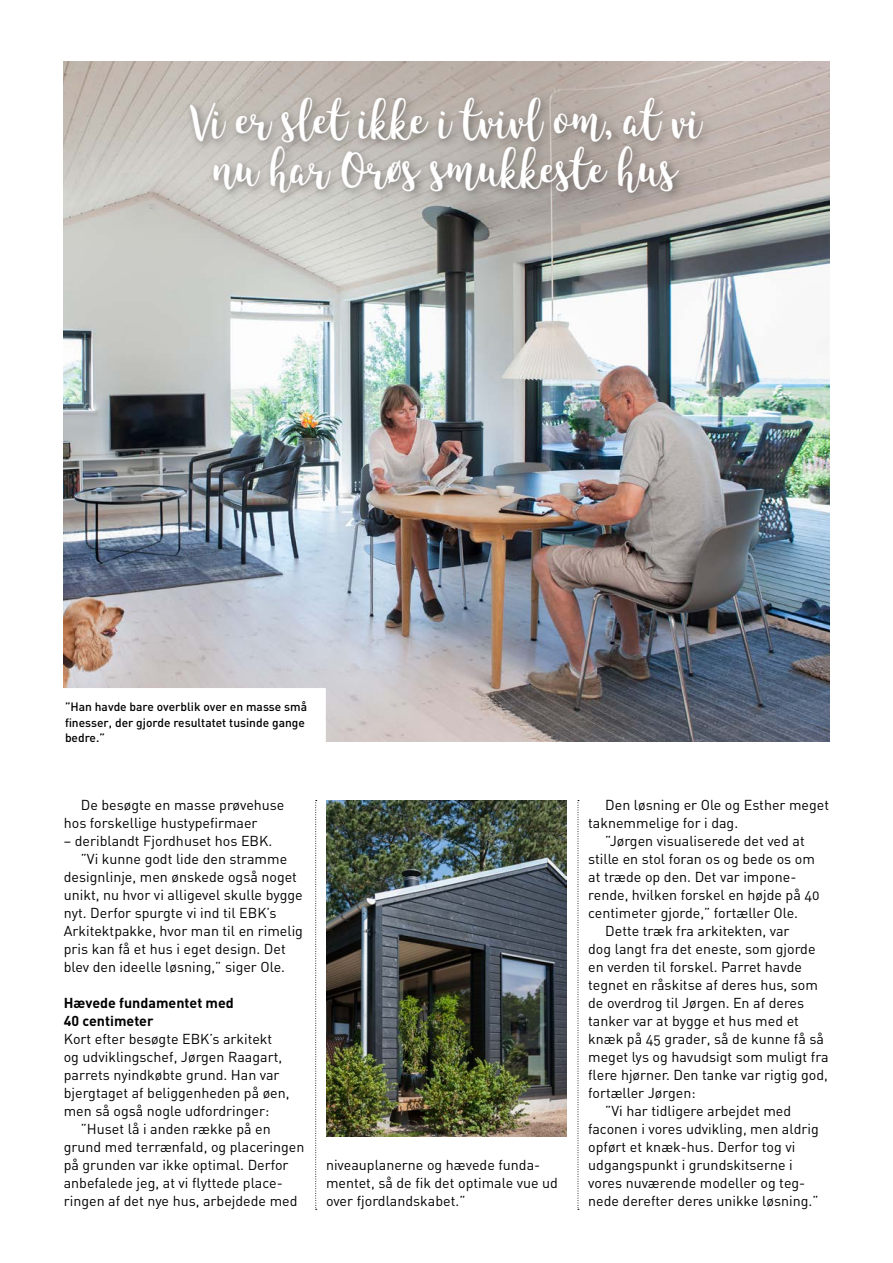
<style>
.page{position:relative;width:893px;height:1263px;background:#fff}
.page>*{position:absolute;margin:0;border:0;box-sizing:border-box;transform-origin:0 0}
.t1{font:39px/49.5px "King Basil";color:#fff;text-align:center}
.t2{font:14.25px/18px "DIN Regular Alternate";color:#000}
.t3{font:700 14.25px/18px "DIN";color:#000}
.t4{font:500 12px/15.8px "DIN";color:#000}
</style>
<div class="page">
<img style="left:326px;top:800px;width:241px;height:337px">
<svg style="left:315px;top:800px;width:2px;height:410px"></svg>
<svg style="left:578px;top:800px;width:1px;height:410px"></svg>
<img style="left:64px;top:62px;width:765px;height:680px">
<div style="left:185px;top:93px;width:529px;height:111px;background:#000;opacity:.4"></div>
<svg style="left:63px;top:687px;width:264px;height:55px"></svg>
<h1 class="t1" style="left:189px;top:97px;width:514px">Vi er slet ikke i tvivl om, at vi nu har Orøs smukkeste hus</h1>
<p class="t4" style="left:65px;top:698px;width:244px">”Han havde bare overblik over en masse små finesser, der gjorde resultatet tusinde gange bedre.”</p>
<p class="t2" style="left:64px;top:795px;width:222px;text-indent:17px">De besøgte en masse prøvehuse hos forskellige hustypefirmaer</p>
<p class="t2" style="left:64px;top:831px;width:210px">– deriblandt Fjordhuset hos EBK.</p>
<p class="t2" style="left:81px;top:849px;width:208px">”Vi kunne godt lide den stramme</p>
<p class="t2" style="left:64px;top:867px;width:235px">designlinje, men ønskede også noget</p>
<p class="t2" style="left:64px;top:885px;width:241px">unikt, nu hvor vi alligevel skulle bygge</p>
<p class="t2" style="left:64px;top:903px;width:214px">nyt. Derfor spurgte vi ind til EBK’s</p>
<p class="t2" style="left:64px;top:921px;width:241px">Arkitektpakke, hvor man til en rimelig</p>
<p class="t2" style="left:64px;top:939px;width:223px">pris kan få et hus i eget design. Det</p>
<p class="t2" style="left:64px;top:957px;width:223px">blev den ideelle løsning,” siger Ole.</p>
<p class="t3" style="left:64px;top:993px;width:172px">Hævede fundamentet med<br>40 centimeter</p>
<p class="t2" style="left:64px;top:1029px;width:227px">Kort efter besøgte EBK’s arkitekt og udviklingschef, Jørgen Raagart, parrets nyindkøbte grund. Han var bjergtaget af beliggenheden på øen, men så også nogle udfordringer:</p>
<p class="t2" style="left:64px;top:1119px;width:242px;text-indent:17px">”Huset lå i anden række på en grund med terrænfald, og placeringen på grunden var ikke optimal. Derfor anbefalede jeg, at vi flyttede place&shy;ringen af det nye hus, arbejdede med</p>
<p class="t2" style="left:326px;top:1155px;width:234px">niveauplanerne og hævede funda&shy;mentet, så de fik det optimale vue ud over fjordlandskabet.”</p>
<p class="t2" style="left:605px;top:795px;width:225px">Den løsning er Ole og Esther meget</p>
<p class="t2" style="left:588px;top:813px;width:152px">taknemmelige for i dag.</p>
<p class="t2" style="left:605px;top:831px;width:201px">”Jørgen visualiserede det ved at</p>
<p class="t2" style="left:588px;top:849px;width:228px">stille en stol foran os og bede os om</p>
<p class="t2" style="left:588px;top:867px;width:210px">at træde op den. Det var impone-</p>
<p class="t2" style="left:588px;top:885px;width:233px">rende, hvilken forskel en højde på 40</p>
<p class="t2" style="left:588px;top:903px;width:211px">centimeter gjorde,” fortæller Ole.</p>
<p class="t2" style="left:605px;top:921px;width:186px">Dette træk fra arkitekten, var</p>
<p class="t2" style="left:588px;top:939px;width:229px">dog langt fra det eneste, som gjorde</p>
<p class="t2" style="left:588px;top:957px;width:215px">en verden til forskel. Parret havde</p>
<p class="t2" style="left:588px;top:975px;width:231px">tegnet en råskitse af deres hus, som</p>
<p class="t2" style="left:588px;top:993px;width:217px">de overdrog til Jørgen. En af deres</p>
<p class="t2" style="left:588px;top:1011px;width:212px">tanker var at bygge et hus med et</p>
<p class="t2" style="left:588px;top:1029px;width:237px">knæk på 45 grader, så de kunne få så</p>
<p class="t2" style="left:588px;top:1047px;width:242px">meget lys og havudsigt som muligt fra</p>
<p class="t2" style="left:588px;top:1065px;width:241px">flere hjørner. Den tanke var rigtig god,</p>
<p class="t2" style="left:588px;top:1083px;width:109px">fortæller Jørgen:</p>
<p class="t2" style="left:605px;top:1101px;width:187px">”Vi har tidligere arbejdet med</p>
<p class="t2" style="left:588px;top:1119px;width:232px">faconen i vores udvikling, men aldrig</p>
<p class="t2" style="left:588px;top:1137px;width:209px">opført et knæk-hus. Derfor tog vi</p>
<p class="t2" style="left:588px;top:1155px;width:206px">udgangspunkt i grundskitserne i</p>
<p class="t2" style="left:588px;top:1173px;width:219px">vores nuværende modeller og teg-</p>
<p class="t2" style="left:588px;top:1191px;width:232px">nede derefter deres unikke løsning.”</p>
</div>
